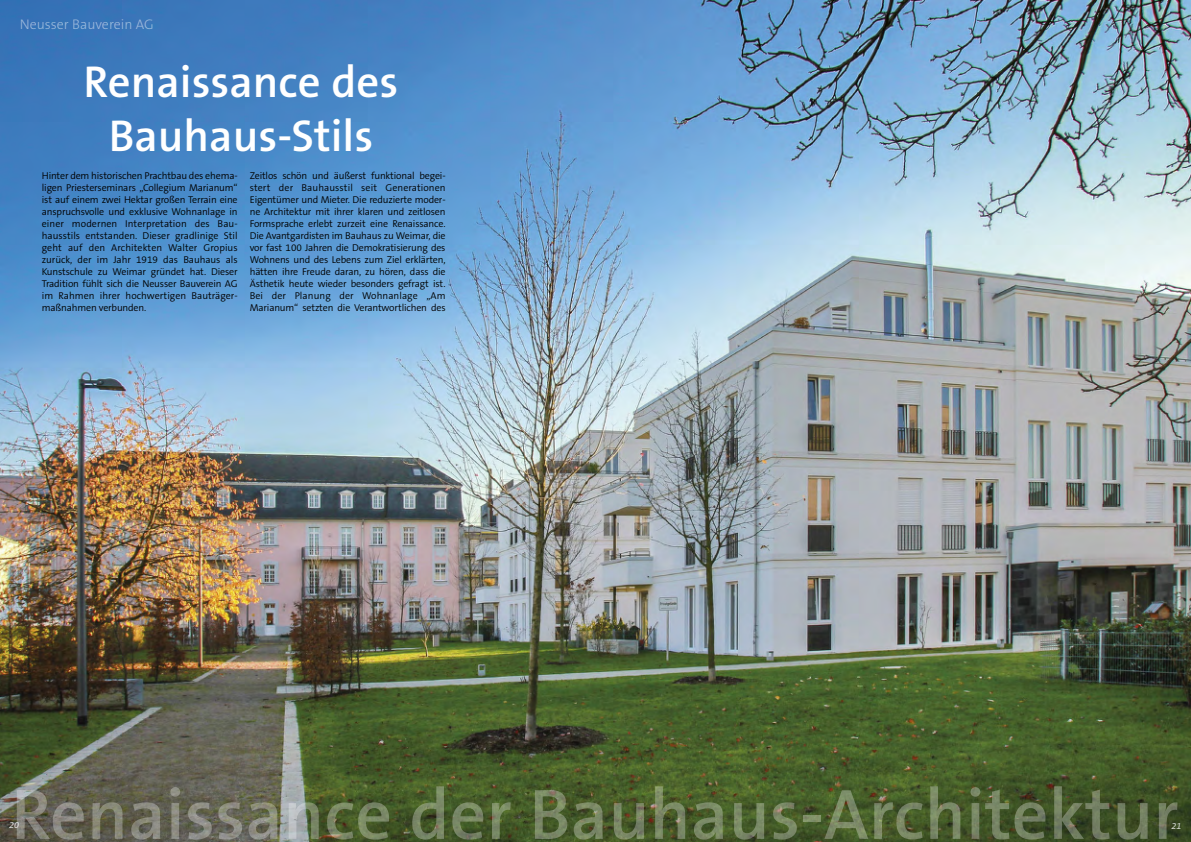
<style>
.page{position:relative;width:1191px;height:842px;background:#fff}
.page>*{position:absolute;margin:0;border:0;box-sizing:border-box;transform-origin:0 0}
.t1{font:600 72px "The Sans B6";color:rgb(255 255 255/.3)}
.t2{font:600 44.8px/53.8px "The Sans B6";color:#fff;text-align:center}
.t3{font:300 14px "The Sans B3";color:rgb(255 255 255/.5)}
.t4{font:300 10px/12px "The Sans B4";letter-spacing:-.015em;color:#000;text-align:justify}
.t5{font:italic 9px "The Sans B5 Plain";color:rgb(255 255 255/.8)}
</style>
<div class="page">
<img style="left:0;top:0;width:1191px;height:842px">
<h3 class="t3" style="left:20px;top:17px;width:136px">Neusser Bauverein AG</h3>
<h2 class="t2" style="left:84px;top:56px;width:316px">Renaissance des<br>Bauhaus-Stils</h2>
<p class="t4" style="left:42px;top:170px;width:197px">Hinter dem historischen Prachtbau des ehema&shy;ligen Priesterseminars „Collegium Marianum“ ist auf einem zwei Hektar großen Terrain eine anspruchsvolle und exklusive Wohnanlage in einer modernen Interpre tation des Bau - hausstils entstanden. Dieser gradlinige Stil geht auf den Architekten Walter Gropius zurück, der im Jahr 1919 das Bauhaus als Kunstschule zu Weimar gründet hat. Dieser Tradition fühlt sich die Neusser Bauverein AG im Rahmen ihrer hochwertigen Bauträger - maßnahmen verbunden.</p>
<p class="t4" style="left:250px;top:170px;width:197px">Zeitlos schön und äußerst funktional begei&shy;stert der Bauhausstil seit Generationen Eigentümer und Mieter. Die reduzierte moder&shy;ne Architektur mit ihrer klaren und zeitlosen Formsprache erlebt zurzeit eine Renaissance.<br>Die Avantgardisten im Bauhaus zu Weimar, die vor fast 100 Jahren die Demokratisierung des Wohnens und des Lebens zum Ziel erklärten, hätten ihre Freude daran, zu hören, dass die Ästhetik heute wieder besonders gefragt ist.<br>Bei der Planung der Wohnanlage „Am Marianum“ setzten die Verantwortlichen des</p>
<h1 class="t1" style="left:11px;top:777px;width:1169px">Renaissance der Bauhaus-Architektur</h1>
<p class="t5" style="left:9px;top:820px;width:11px">20</p>
<p class="t5" style="left:1171px;top:821px;width:11px">21</p>
</div>
